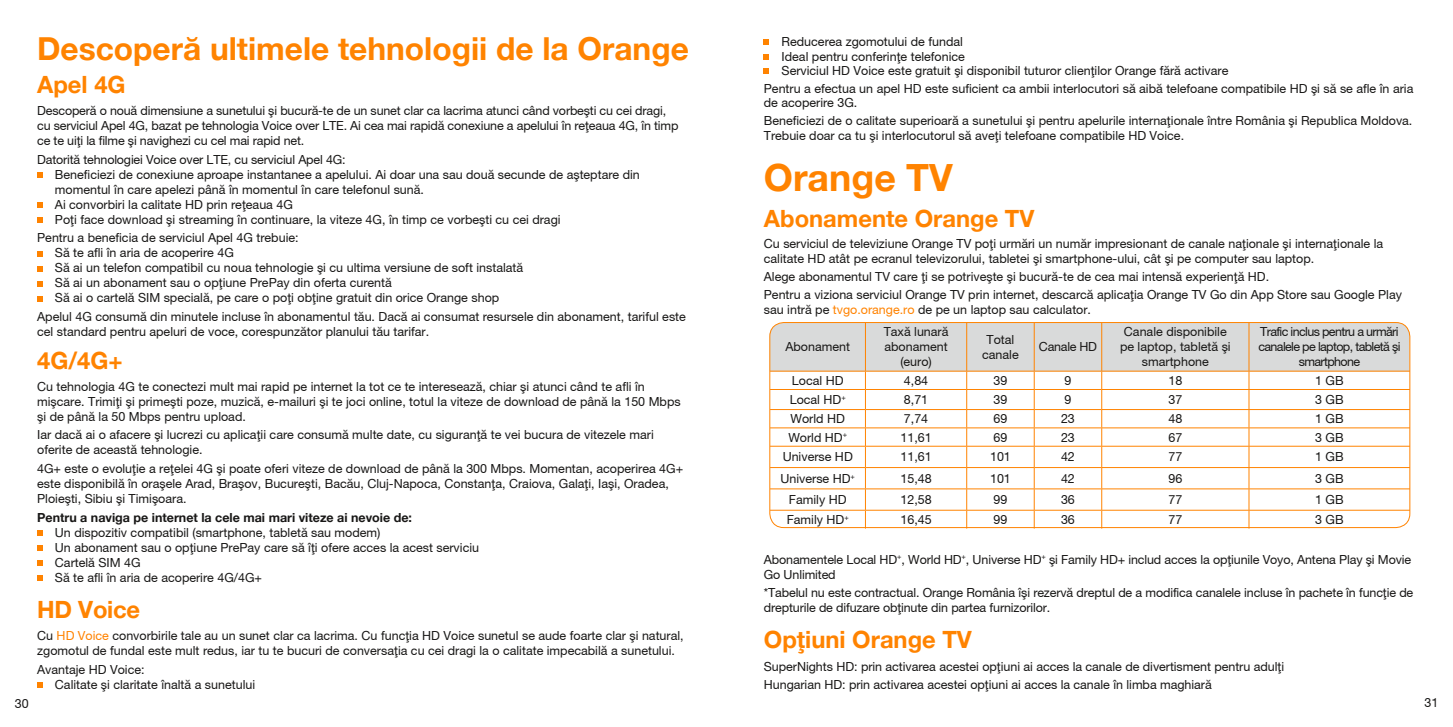
<style>
.page{position:relative;width:1453px;height:727px;background:#fff}
.page>*{position:absolute;margin:0;border:0;box-sizing:border-box;transform-origin:0 0}
.t1{font:700 37.5px "Rom Helvetica Neue";color:#ff8300}
.t2{font:700 31.62px "Rom Helvetica Neue";color:#ff8300}
.t3{font:700 23.75px "Rom Helvetica Neue";color:#ff8300}
.t4{font:12.5px/15px "Rom Helvetica Neue";color:#181716}
.t5{font:12.5px/15px "Rom Helvetica Neue";letter-spacing:-.05em;color:#181716;text-align:center}
.t6{font:700 12.5px "Rom Helvetica Neue";color:#181716}
.t7{font:12.5px "Rom Helvetica Neue";letter-spacing:-.02em;color:#181716}
.s1{color:#ff8300}
</style>
<div class="page">
<svg style="left:37px;top:172px;width:6px;height:5px"></svg>
<svg style="left:37px;top:202px;width:6px;height:5px"></svg>
<svg style="left:37px;top:217px;width:6px;height:5px"></svg>
<svg style="left:37px;top:251px;width:6px;height:5px"></svg>
<svg style="left:37px;top:266px;width:6px;height:5px"></svg>
<svg style="left:37px;top:281px;width:6px;height:5px"></svg>
<svg style="left:37px;top:296px;width:6px;height:5px"></svg>
<svg style="left:37px;top:530px;width:6px;height:5px"></svg>
<svg style="left:37px;top:545px;width:6px;height:5px"></svg>
<svg style="left:37px;top:560px;width:6px;height:5px"></svg>
<svg style="left:37px;top:575px;width:6px;height:5px"></svg>
<svg style="left:37px;top:682px;width:5px;height:5px"></svg>
<svg style="left:764px;top:40px;width:5px;height:5px"></svg>
<svg style="left:764px;top:54px;width:5px;height:5px"></svg>
<svg style="left:764px;top:68px;width:5px;height:6px"></svg>
<svg style="left:770px;top:322px;width:640px;height:206px"></svg>
<div style="left:769px;top:322px;width:641px;height:206px;border:1px solid #ff8300;border-radius:14px"></div>
<h2 class="t2" style="left:37px;top:31px;width:653px">Descoper` ultimele tehnologii de la Orange</h2>
<h3 class="t3" style="left:37px;top:71px;width:90px">Apel 4G</h3>
<p class="t4" style="left:37px;top:103px;width:643px">Descoper` o nou` dimensiune a sunetului [i bucur`-te de un sunet clar ca lacrima atunci când vorbe[ti cu cei dragi, cu serviciul Apel 4G, bazat pe tehnologia Voice over LTE. Ai cea mai rapid` conexiune a apelului în re]eaua 4G, în timp ce te ui]i la filme [i navighezi cu cel mai rapid net.</p>
<p class="t4" style="left:55px;top:152px;width:586px;text-indent:-18px">Datorit` tehnologiei Voice over LTE, cu serviciul Apel 4G:<br>Beneficiezi de conexiune aproape instantanee a apelului. Ai doar una sau dou` secunde de a[teptare din momentul în care apelezi pân` în momentul în care telefonul sun`.<br>Ai convorbiri la calitate HD prin re]eaua 4G<br>Po]i face download [i streaming în continuare, la viteze 4G, în timp ce vorbe[ti cu cei dragi</p>
<p class="t4" style="left:55px;top:230px;width:470px;text-indent:-18px">Pentru a beneficia de serviciul Apel 4G trebuie:<br>S` te afli în aria de acoperire 4G<br>S` ai un telefon compatibil cu noua tehnologie [i cu ultima versiune de soft instalat` S` ai un abonament sau o op]iune PrePay din oferta curent`<br>S` ai o cartel` SIM special`, pe care o po]i ob]ine gratuit din orice Orange shop</p>
<p class="t4" style="left:37px;top:309px;width:650px">Apelul 4G consum` din minutele incluse în abonamentul t`u. Dac` ai consumat resursele din abonament, tariful este cel standard pentru apeluri de voce, corespunz`tor planului t`u tarifar.</p>
<h3 class="t3" style="left:37px;top:347px;width:87px">4G/4G+</h3>
<p class="t4" style="left:37px;top:379px;width:645px">Cu tehnologia 4G te conectezi mult mai rapid pe internet la tot ce te intereseaz`, chiar [i atunci când te afli în mi[care. Trimi]i [i prime[ti poze, muzic`, e-mailuri [i te joci online, totul la viteze de download de pân` la 150 Mbps [i de pân` la 50 Mbps pentru upload.</p>
<p class="t4" style="left:37px;top:427px;width:618px">Iar dac` ai o afacere [i lucrezi cu aplica]ii care consum` multe date, cu siguran]` te vei bucura de vitezele mari oferite de aceast` tehnologie.</p>
<p class="t4" style="left:37px;top:461px;width:647px">4G+ este o evolu]ie a re]elei 4G [i poate oferi viteze de download de pân` la 300 Mbps. Momentan, acoperirea 4G+ este disponibil` în ora[ele Arad, Bra[ov, Bucure[ti, Bac`u, Cluj-Napoca, Constan]a, Craiova, Gala]i, Ia[i, Oradea,<br>Ploie[ti, Sibiu [i Timi[oara.</p>
<p class="t6" style="left:37px;top:510px;width:376px">Pentru a naviga pe internet la cele mai mari viteze ai nevoie de:</p>
<p class="t4" style="left:55px;top:524px;width:426px">Un dispozitiv compatibil (smartphone, tablet` sau modem)<br>Un abonament sau o op]iune PrePay care s` î]i ofere acces la acest serviciu Cartel` SIM 4G<br>S` te afli în aria de acoperire 4G/4G+</p>
<h3 class="t3" style="left:37px;top:596px;width:105px">HD Voice</h3>
<p class="t4" style="left:37px;top:628px;width:648px">Cu <span class="s1">HD Voice</span> convorbirile tale au un sunet clar ca lacrima. Cu func]ia HD Voice sunetul se aude foarte clar [i natural, zgomotul de fundal este mult redus, iar tu te bucuri de conversa]ia cu cei dragi la o calitate impecabil` a sunetului.</p>
<p class="t4" style="left:55px;top:661px;width:202px;text-indent:-18px">Avantaje HD Voice:<br>Calitate [i claritate înalt` a sunetului</p>
<p class="t4" style="left:781px;top:35px;width:448px;line-height:14.4px">Reducerea zgomotului de fundal<br>Ideal pentru conferin]e telefonice<br>Serviciul HD Voice este gratuit [i disponibil tuturor clien]ilor Orange f`r` activare</p>
<p class="t4" style="left:764px;top:81px;width:651px;line-height:14.4px">Pentru a efectua un apel HD este suficient ca ambii interlocutori s` aib` telefoane compatibile HD [i s` se afle în aria de acoperire 3G.</p>
<p class="t4" style="left:764px;top:113px;width:650px">Beneficiezi de o calitate superioar` a sunetului [i pentru apelurile interna]ionale între România [i Republica Moldova.<br>Trebuie doar ca tu [i interlocutorul s` ave]i telefoane compatibile HD Voice.</p>
<h1 class="t1" style="left:764px;top:156px;width:190px">Orange TV</h1>
<h3 class="t3" style="left:764px;top:205px;width:272px">Abonamente Orange TV</h3>
<p class="t4" style="left:764px;top:237px;width:621px;line-height:14.4px">Cu serviciul de televiziune Orange TV po]i urm`ri un num`r impresionant de canale na]ionale [i interna]ionale la calitate HD atât pe ecranul televizorului, tabletei [i smartphone-ului, cât [i pe computer sau laptop.</p>
<p class="t4" style="left:764px;top:267px;width:640px;line-height:17.9px">Alege abonamentul TV care ]i se potrive[te [i bucur`-te de cea mai intens` experien]` HD.<br>Pentru a viziona serviciul Orange TV prin internet, descarc` aplica]ia Orange TV Go din App Store sau Google Play</p>
<p class="t4" style="left:764px;top:302px;width:329px">sau intr` pe <span class="s1">tvgo.orange.ro</span> de pe un laptop sau calculator.</p>
<p class="t4" style="left:785px;top:339px;width:66px">Abonament</p>
<p class="t4" style="left:884px;top:324px;width:66px;text-align:center">Tax` lunar` abonament (euro)</p>
<p class="t4" style="left:982px;top:332px;width:38px;text-align:center">Total canale</p>
<p class="t7" style="left:1039px;top:340px;width:60px">Canale HD</p>
<p class="t4" style="left:1120px;top:324px;width:112px;text-align:center">Canale disponibile pe laptop, tablet` [i smartphone</p>
<p class="t5" style="left:1258px;top:324px;width:144px">Trafic inclus pentru a urm`ri canalele pe laptop, tablet` [i smartphone</p>
<p class="t4" style="left:792px;top:373px;width:53px">Local HD</p>
<p class="t4" style="left:904px;top:373px;width:26px">4,84</p>
<p class="t4" style="left:993px;top:373px;width:15px">39</p>
<p class="t4" style="left:1064px;top:373px;width:8px">9</p>
<p class="t4" style="left:1168px;top:373px;width:15px">18</p>
<p class="t4" style="left:1315px;top:373px;width:30px">1 GB</p>
<p class="t4" style="left:790px;top:392px;width:58px">Local HD<sup>+</sup></p>
<p class="t4" style="left:904px;top:392px;width:26px">8,71</p>
<p class="t4" style="left:993px;top:392px;width:15px">39</p>
<p class="t4" style="left:1064px;top:392px;width:8px">9</p>
<p class="t4" style="left:1168px;top:392px;width:15px">37</p>
<p class="t4" style="left:1315px;top:392px;width:30px">3 GB</p>
<p class="t4" style="left:790px;top:411px;width:56px">World HD</p>
<p class="t4" style="left:904px;top:411px;width:26px">7,74</p>
<p class="t4" style="left:993px;top:411px;width:15px">69</p>
<p class="t4" style="left:1061px;top:411px;width:15px">23</p>
<p class="t4" style="left:1168px;top:411px;width:15px">48</p>
<p class="t4" style="left:1315px;top:411px;width:30px">1 GB</p>
<p class="t4" style="left:788px;top:429px;width:60px">World HD<sup>+</sup></p>
<p class="t4" style="left:900px;top:429px;width:33px">11,61</p>
<p class="t4" style="left:993px;top:429px;width:15px">69</p>
<p class="t4" style="left:1061px;top:429px;width:15px">23</p>
<p class="t4" style="left:1168px;top:429px;width:15px">67</p>
<p class="t4" style="left:1315px;top:429px;width:30px">3 GB</p>
<p class="t4" style="left:783px;top:449px;width:72px">Universe HD</p>
<p class="t4" style="left:900px;top:449px;width:33px">11,61</p>
<p class="t4" style="left:990px;top:449px;width:22px">101</p>
<p class="t4" style="left:1061px;top:449px;width:15px">42</p>
<p class="t4" style="left:1168px;top:449px;width:15px">77</p>
<p class="t4" style="left:1315px;top:449px;width:30px">1 GB</p>
<p class="t4" style="left:780px;top:470px;width:76px">Universe HD<sup>+</sup></p>
<p class="t4" style="left:900px;top:470px;width:33px">15,48</p>
<p class="t4" style="left:990px;top:470px;width:22px">101</p>
<p class="t4" style="left:1061px;top:470px;width:15px">42</p>
<p class="t4" style="left:1168px;top:470px;width:15px">96</p>
<p class="t4" style="left:1315px;top:470px;width:30px">3 GB</p>
<p class="t4" style="left:789px;top:492px;width:59px">Family HD</p>
<p class="t4" style="left:900px;top:492px;width:33px">12,58</p>
<p class="t4" style="left:993px;top:492px;width:15px">99</p>
<p class="t4" style="left:1061px;top:492px;width:15px">36</p>
<p class="t4" style="left:1168px;top:492px;width:15px">77</p>
<p class="t4" style="left:1315px;top:492px;width:30px">1 GB</p>
<p class="t4" style="left:787px;top:512px;width:64px">Family HD<sup>+</sup></p>
<p class="t4" style="left:900px;top:512px;width:33px">16,45</p>
<p class="t4" style="left:993px;top:512px;width:15px">99</p>
<p class="t4" style="left:1061px;top:512px;width:15px">36</p>
<p class="t4" style="left:1168px;top:512px;width:15px">77</p>
<p class="t4" style="left:1315px;top:512px;width:30px">3 GB</p>
<p class="t4" style="left:764px;top:551px;width:649px">Abonamentele Local HD<sup>+</sup>, World HD<sup>+</sup>, Universe HD<sup>+</sup> [i Family HD+ includ acces la op]iunile Voyo, Antena Play [i Movie<br>Go Unlimited</p>
<p class="t4" style="left:764px;top:585px;width:651px">*Tabelul nu este contractual. Orange România \[i rezerv` dreptul de a modifica canalele incluse \n pachete \n func]ie de drepturile de difuzare ob]inute din partea furnizorilor.</p>
<h3 class="t3" style="left:764px;top:626px;width:210px">Op]iuni Orange TV</h3>
<p class="t4" style="left:764px;top:656px;width:522px;line-height:18.5px">SuperNights HD: prin activarea acestei op]iuni ai acces la canale de divertisment pentru adul]i<br>Hungarian HD: prin activarea acestei op]iuni ai acces la canale \n limba maghiar`</p>
<p class="t4" style="left:15px;top:695px;width:15px">30</p>
<p class="t4" style="left:1424px;top:695px;width:15px">31</p>
</div>
